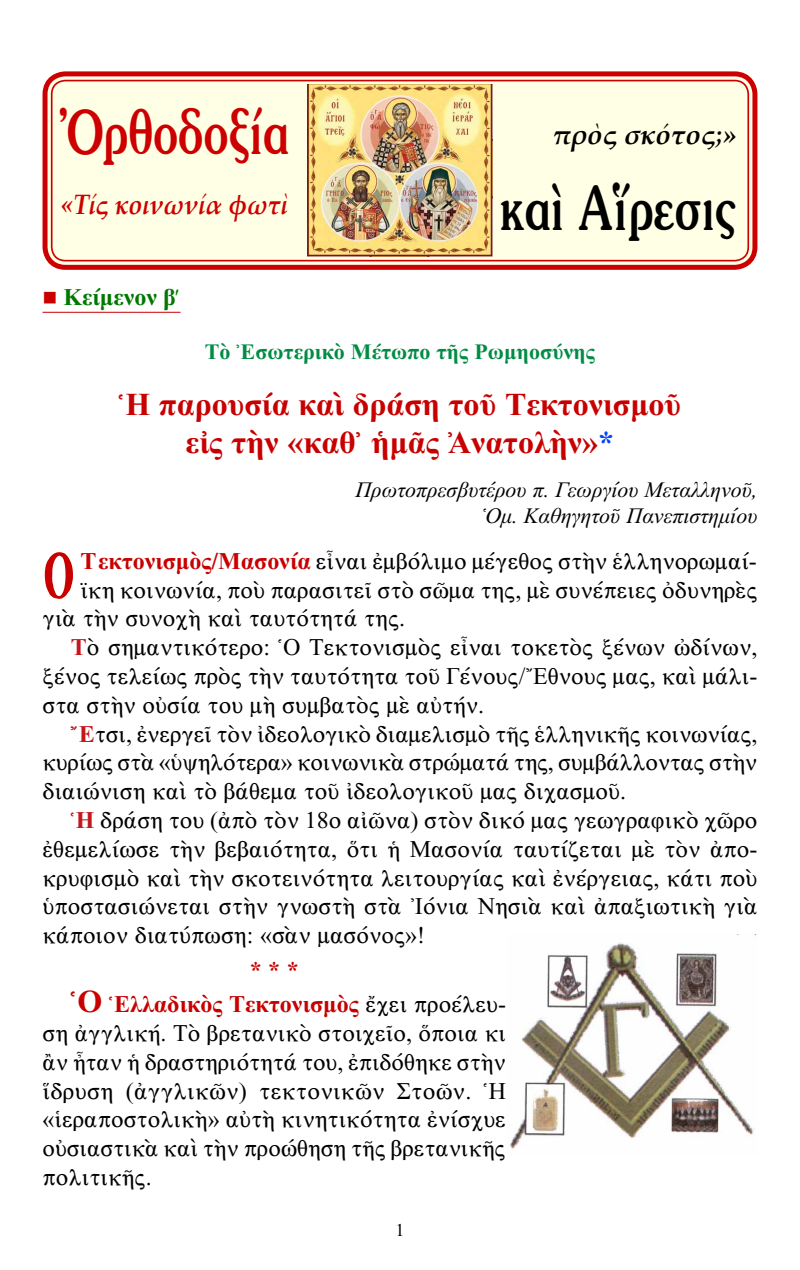
<style>
.page{position:relative;width:800px;height:1270px;background:#fff}
.page>*{position:absolute;margin:0;border:0;box-sizing:border-box;transform-origin:0 0}
.t1{font:65px "BYZIMAK";color:#c80000}
.t2{font:60px "CTOS Souvenir Medium Test 1";color:#000;scale:.75 1}
.t3{font:60px "CTOS Souvenir Medium Test 1";color:#c00;scale:.75 1}
.t4{font:32px/38.4px "CTOS New Times Bold Test 1";color:#c80000;text-align:center}
.t5{font:italic 700 28px "Palatino Linotype";color:#c00;scale:.9 1}
.t6{font:italic 700 28px "Palatino Linotype";color:#000}
.t7{font:24px/28.8px "CTOS New Times Roman Test 1";color:#000;text-align:justify}
.t8{font:24px/34.4px "CTOS New Times Bold Test 1";color:#c80000}
.t9{font:24px "CTOS New Times Bold Test 1";color:#007800}
.t10{font:22px/26.4px "CTOS New Times Italic Test 1";color:#000;text-align:right}
.t11{font:22px "CTOS New Times Bold Test 1";color:#008c44}
.t12{font:18px "CTOS New Times Roman Test 1";color:#000}
.s1{color:#c80000}
.s2{color:#0046ff}
.s3{font-family:"CTOS New Times Bold Test 1";color:#c80000}
.s4{font-family:"CTOS New Times Bold Test 1";color:#c4161c}
.s5{font-size:32px}
.s6{font-family:"CTOS New Times Roman Test 1";color:#000}
</style>
<div class="page">
<div style="left:48px;top:76px;width:704px;height:189px;background:#ffffe6;border-radius:18px"></div>
<div style="left:42px;top:71px;width:715px;height:199px;border:5px solid #c00;border-radius:20px"></div>
<div style="left:51px;top:80px;width:698px;height:181px;border:2px solid #c00;border-radius:14px"></div>
<img style="left:308px;top:84px;width:184px;height:172px">
<img style="left:510px;top:942px;width:244px;height:207px">
<hr style="left:42px;top:312px;width:138px;height:1px;background:#c80000">
<h2 class="t3" style="left:57px;top:96px;width:311px">Ὀρθοδοξία</h2>
<p class="t5" style="left:61px;top:185px;width:254px">«Τίς κοινωνία φωτὶ</p>
<p class="t9" style="left:42px;top:284px;width:139px"><span class="s1">■</span> Κείμενον β΄</p>
<p class="t6" style="left:553px;top:115px;width:184px">πρὸς σκότος;»</p>
<h2 class="t2" style="left:499px;top:172px;width:317px">καὶ Αἵρεσις</h2>
<p class="t11" style="left:205px;top:340px;width:391px">Τὸ Ἐσωτερικὸ Μέτωπο τῆς Ρωμηοσύνης</p>
<h3 class="t4" style="left:119px;top:385px;width:563px">Ἡ παρουσία καὶ δράση τοῦ Τεκτονισμοῦ εἰς τὴν «καθ᾿ ἡμᾶς Ἀνατολὴν»<span class="s2">*</span></h3>
<p class="t10" style="left:355px;top:476px;width:403px">Πρωτοπρεσβυτέρου π. Γεωργίου Μεταλληνοῦ,<br>Ὁμ. Καθηγητοῦ Πανεπιστημίου</p>
<h1 class="t1" style="left:42px;top:536px;width:34px">Ο</h1>
<p class="t7" style="left:80px;top:546px;width:678px"><span class="s3">Τεκτονισμὸς/Μασονία</span> εἶναι ἐμβόλιμο μέγεθος στὴν ἑλληνορωμαί-</p>
<p class="t7" style="left:80px;top:575px;width:678px">ϊκη κοινωνία, ποὺ παρασιτεῖ στὸ σῶμα της, μὲ συνέπειες ὀδυνηρὲς</p>
<p class="t7" style="left:43px;top:604px;width:364px">γιὰ τὴν συνοχὴ καὶ ταυτότητά της.</p>
<p class="t7" style="left:71px;top:633px;width:688px"><span class="s4">Τ</span>ὸ σημαντικότερο: Ὁ Τεκτονισμὸς εἶναι τοκετὸς ξένων ὠδίνων,</p>
<p class="t7" style="left:43px;top:662px;width:716px">ξένος τελείως πρὸς τὴν ταυτότητα τοῦ Γένους/Ἔθνους μας, καὶ μάλι-</p>
<p class="t7" style="left:43px;top:690px;width:443px">στα στὴν οὐσία του μὴ συμβατὸς μὲ αὐτήν.</p>
<p class="t7" style="left:71px;top:719px;width:687px"><span class="s4">Ἔ</span>τσι, ἐνεργεῖ τὸν ἰδεολογικὸ διαμελισμὸ τῆς ἑλληνικῆς κοινωνίας,</p>
<p class="t7" style="left:43px;top:748px;width:716px">κυρίως στὰ «ὑψηλότερα» κοινωνικὰ στρώματά της, συμβάλλοντας στὴν</p>
<p class="t7" style="left:43px;top:777px;width:585px">διαιώνιση καὶ τὸ βάθεμα τοῦ ἰδεολογικοῦ μας διχασμοῦ.</p>
<p class="t7" style="left:71px;top:806px;width:688px"><span class="s4">Ἡ</span> δράση του (ἀπὸ τὸν 18ο αἰῶνα) στὸν δικό μας γεωγραφικὸ χῶρο</p>
<p class="t7" style="left:43px;top:834px;width:716px">ἐθεμελίωσε τὴν βεβαιότητα, ὅτι ἡ Μασονία ταυτίζεται μὲ τὸν ἀπο-</p>
<p class="t7" style="left:43px;top:863px;width:716px">κρυφισμὸ καὶ τὴν σκοτεινότητα λειτουργίας καὶ ἐνέργειας, κάτι ποὺ</p>
<p class="t7" style="left:43px;top:892px;width:716px">ὑποστασιώνεται στὴν γνωστὴ στὰ Ἰόνια Νησιὰ καὶ ἀπαξιωτικὴ γιὰ</p>
<p class="t7" style="left:43px;top:921px;width:384px">κάποιον διατύπωση: «σὰν μασόνος»!</p>
<p class="t8" style="left:71px;top:952px;width:436px;text-indent:179px">* * *<br><span class="s5">Ὁ</span> Ἑλλαδικὸς Τεκτονισμὸς <span class="s6">ἔχει προέλευ-</span></p>
<p class="t7" style="left:42px;top:1019px;width:465px">ση ἀγγλική. Τὸ βρετανικὸ στοιχεῖο, ὅποια κι ἂν ἦταν ἡ δραστηριότητά του, ἐπιδόθηκε στὴν ἵδρυση (ἀγγλικῶν) τεκτονικῶν Στοῶν. Ἡ «ἱεραποστολικὴ» αὐτὴ κινητικότητα ἐνίσχυε οὐσιαστικὰ καὶ τὴν προώθηση τῆς βρετανικῆς πολιτικῆς.</p>
<p class="t12" style="left:395px;top:1220px;width:10px">1</p>
</div>
